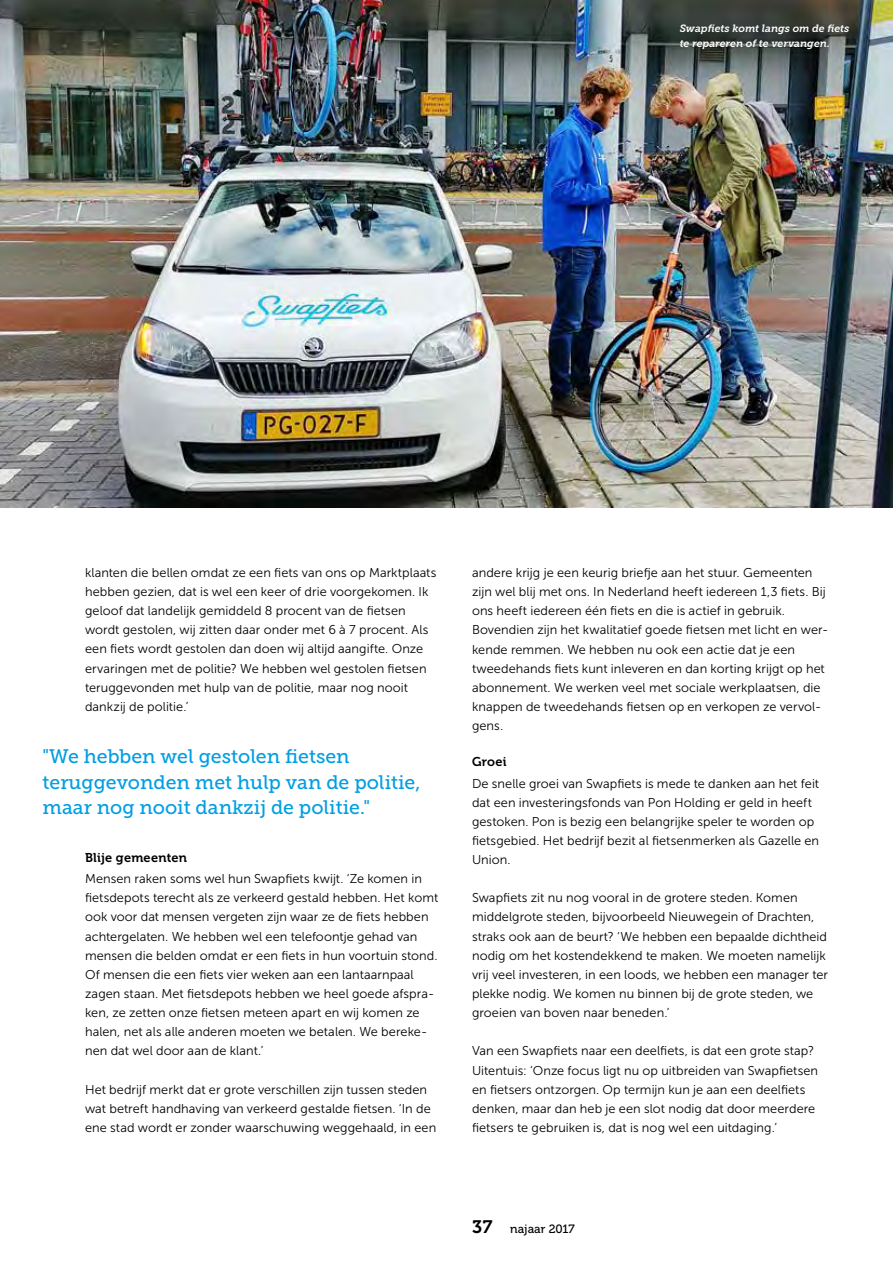
<style>
.page{position:relative;width:893px;height:1263px;background:#fff}
.page>*{position:absolute;margin:0;border:0;box-sizing:border-box;transform-origin:0 0}
.t1{font:19.5px/25.5px "Museo Slab 500";color:#009ee3}
.t2{font:12.75px/19.2px "Museo Sans 300";letter-spacing:.005em;color:#000}
.t3{font:12.75px "Museo 700";letter-spacing:.02em;color:#000}
.t4{font:12px "Museo 500";color:#000}
.t5{font:italic 10.5px/15px "Museo Slab 700";color:#fff}
.s1{font-family:"Museo 700";font-size:18px}
</style>
<div class="page">
<img style="left:0;top:0;width:893px;height:507px">
<p class="t5" style="left:680px;top:21px;width:171px">Swapfiets komt langs om de fiets te repareren of te vervangen.</p>
<p class="t2" style="left:85px;top:563px;width:353px">klanten die bellen omdat ze een fiets van ons op Marktplaats hebben gezien, dat is wel een keer of drie voorgekomen. Ik geloof dat landelijk gemiddeld 8 procent van de fietsen wordt gestolen, wij zitten daar onder met 6 à 7 procent. Als een fiets wordt gestolen dan doen wij altijd aangifte. Onze ervaringen met de politie? We hebben wel gestolen fietsen teruggevonden met hulp van de politie, maar nog nooit dankzij de politie.’</p>
<h1 class="t1" style="left:43px;top:744px;width:380px">"We hebben wel gestolen fietsen teruggevonden met hulp van de politie, maar nog nooit dankzij de politie."</h1>
<p class="t3" style="left:85px;top:850px;width:103px">Blije gemeenten</p>
<p class="t2" style="left:85px;top:869px;width:355px">Mensen raken soms wel hun Swapfiets kwijt. ‘Ze komen in fietsdepots terecht als ze verkeerd gestald hebben. Het komt ook voor dat mensen vergeten zijn waar ze de fiets hebben achtergelaten. We hebben wel een telefoontje gehad van mensen die belden omdat er een fiets in hun voortuin stond.<br>Of mensen die een fiets vier weken aan een lantaarnpaal zagen staan. Met fietsdepots hebben we heel goede afspra&shy;ken, ze zetten onze fietsen meteen apart en wij komen ze halen, net als alle anderen moeten we betalen. We bereke&shy;nen dat wel door aan de klant.’</p>
<p class="t2" style="left:85px;top:1080px;width:353px">Het bedrijf merkt dat er grote verschillen zijn tussen steden wat betreft handhaving van verkeerd gestalde fietsen. ‘In de ene stad wordt er zonder waarschuwing weggehaald, in een</p>
<p class="t2" style="left:472px;top:563px;width:358px">andere krijg je een keurig briefje aan het stuur. Gemeenten zijn wel blij met ons. In Nederland heeft iedereen 1,3 fiets. Bij ons heeft iedereen één fiets en die is actief in gebruik.<br>Bovendien zijn het kwalitatief goede fietsen met licht en wer&shy;kende remmen. We hebben nu ook een actie dat je een tweedehands fiets kunt inleveren en dan korting krijgt op het abonnement. We werken veel met sociale werkplaatsen, die knappen de tweedehands fietsen op en verkopen ze vervol&shy;gens.</p>
<p class="t3" style="left:472px;top:755px;width:36px">Groei</p>
<p class="t2" style="left:472px;top:774px;width:349px">De snelle groei van Swapfiets is mede te danken aan het feit dat een investeringsfonds van Pon Holding er geld in heeft gestoken. Pon is bezig een belangrijke speler te worden op fietsgebied. Het bedrijf bezit al fietsenmerken als Gazelle en Union.</p>
<p class="t2" style="left:472px;top:888px;width:358px">Swapfiets zit nu nog vooral in de grotere steden. Komen middelgrote steden, bijvoorbeeld Nieuwegein of Drachten, straks ook aan de beurt? ‘We hebben een bepaalde dichtheid nodig om het kostendekkend te maken. We moeten namelijk vrij veel investeren, in een loods, we hebben een manager ter plekke nodig. We komen nu binnen bij de grote steden, we groeien van boven naar beneden.’</p>
<p class="t2" style="left:472px;top:1041px;width:348px">Van een Swapfiets naar een deelfiets, is dat een grote stap?<br>Uitentuis: ‘Onze focus ligt nu op uitbreiden van Swapfietsen en fietsers ontzorgen. Op termijn kun je aan een deelfiets denken, maar dan heb je een slot nodig dat door meerdere fietsers te gebruiken is, dat is nog wel een uitdaging.’</p>
<p class="t4" style="left:472px;top:1222px;width:104px"><span class="s1">37</span> najaar 2017</p>
</div>
